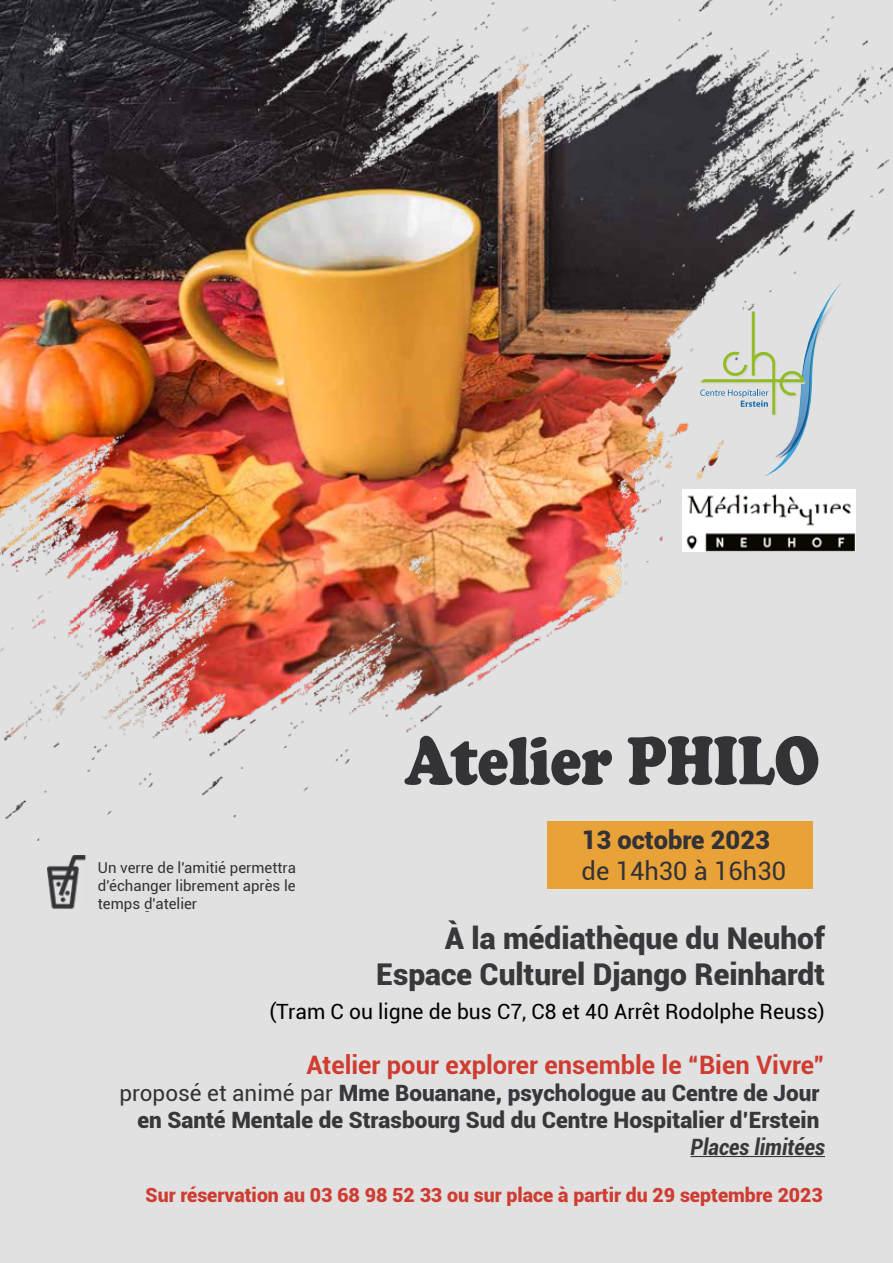
<style>
.page{position:relative;width:893px;height:1263px;background:#fff}
.page>*{position:absolute;margin:0;border:0;box-sizing:border-box;transform-origin:0 0}
.t1{font:900 70.95px "Cooper";color:#333236;scale:.82 1}
.t2{font:900 30px/36px "Roboto";color:#3a373c;text-align:right}
.t3{font:700 25.5px "Roboto";color:#cf3c30}
.t4{font:900 25.5px "Roboto";color:#333236}
.t5{font:25.5px "Roboto";color:#333236}
.t6{font:900 22.5px/27px "Roboto";color:#3a373c;text-align:right}
.t7{font:italic 700 condensed 22.5px "Roboto";color:#3a373c}
.t8{font:21px "Roboto";color:#000}
.t9{font:900 19.5px "Roboto";color:#cf3c31}
.t10{font:15px/18px "Roboto";color:#333236;text-align:justify}
.s1{font-weight:400;color:#333236}
</style>
<div class="page">
<div style="left:0;top:840px;width:893px;height:423px;background:#e1e1e1"></div>
<img style="left:0;top:0;width:893px;height:840px">
<svg style="left:700px;top:280px;width:144px;height:196px;background:#d3d8d5"></svg>
<div style="left:547px;top:821px;width:266px;height:68px;background:#e9a237"></div>
<hr style="left:691px;top:1156px;width:134px;height:1px;background:#3a373c">
<img style="left:682px;top:490px;width:174px;height:61px">
<img style="left:48px;top:855px;width:141px;height:56px">
<div style="left:84px;top:861px;width:116px;height:50px;background:#e0e0e0"></div>
<p class="t10" style="left:98px;top:858px;width:200px">Un verre de l'amitié permettra d'échanger librement après le temps d'atelier</p>
<h1 class="t1" style="left:404px;top:719px;width:508px">Atelier PHILO</h1>
<p class="t4" style="left:582px;top:822px;width:190px">13 octobre 2023</p>
<p class="t5" style="left:582px;top:853px;width:206px">de 14h30 à 16h30</p>
<h2 class="t2" style="left:376px;top:919px;width:450px">À la médiathèque du Neuhof<br>Espace Culturel Django Reinhardt</h2>
<p class="t8" style="left:269px;top:997px;width:557px">(Tram C ou ligne de bus C7, C8 et 40 Arrêt Rodolphe Reuss)</p>
<p class="t3" style="left:307px;top:1047px;width:520px">Atelier pour explorer ensemble le “Bien Vivre”</p>
<p class="t6" style="left:119px;top:1078px;width:701px"><span class="s1">proposé et animé par</span> Mme Bouanane, psychologue au Centre de Jour en Santé Mentale de Strasbourg Sud du Centre Hospitalier d’Erstein</p>
<p class="t7" style="left:691px;top:1131px;width:136px">Places limitées</p>
<p class="t9" style="left:146px;top:1181px;width:679px">Sur réservation au 03 68 98 52 33 ou sur place à partir du 29 septembre 2023</p>
</div>
